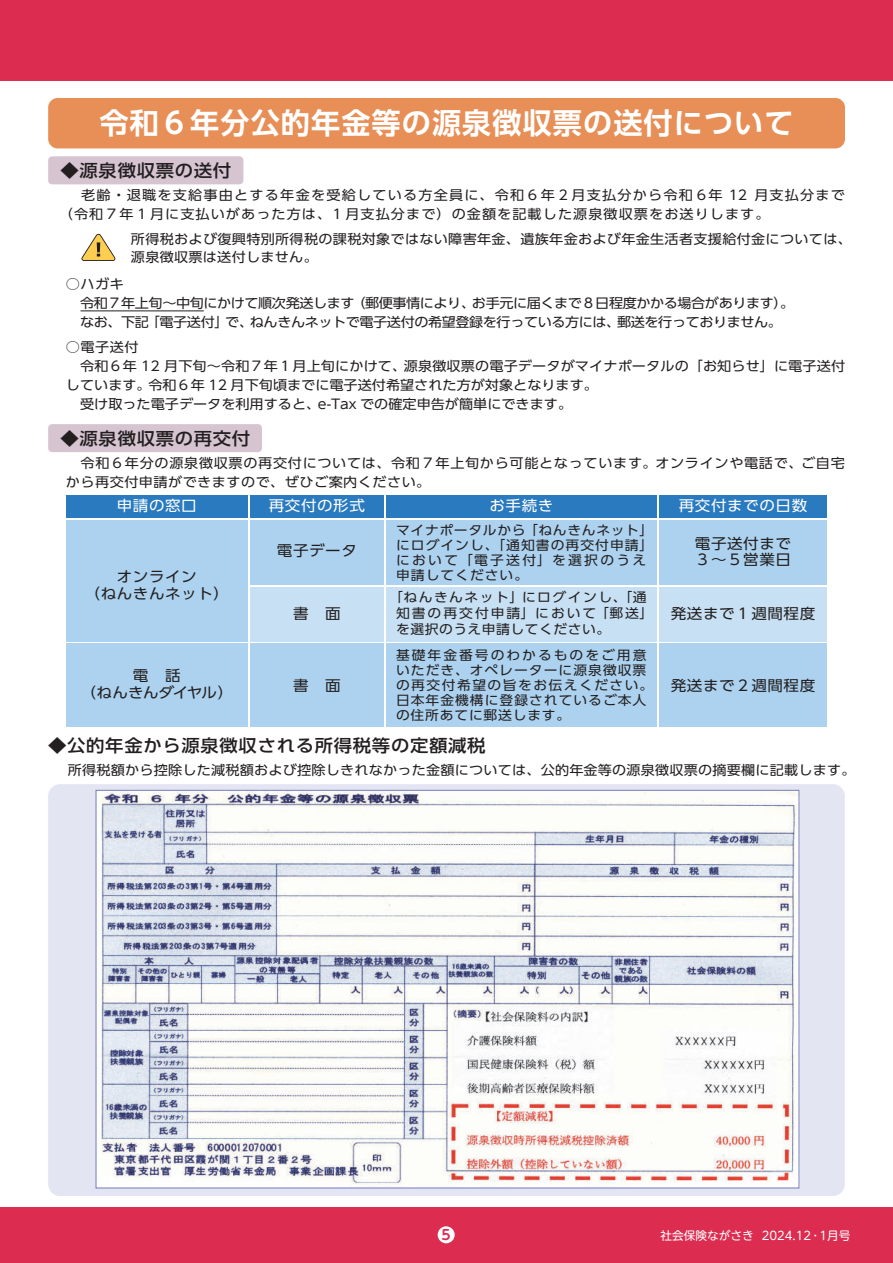
<style>
.page{position:relative;width:893px;height:1263px;background:#fff}
.page>*{position:absolute;margin:0;border:0;box-sizing:border-box;transform-origin:0 0}
.t1{font:700 29.1px "UD Shin Go Pro De";letter-spacing:.035em;color:#fff}
.t2{font:500 17.25px "UD Shin Go Pro";letter-spacing:.035em;color:#231f20;scale:1.07 1}
.t3{font:14.55px/16.6px "UD Shin Go Pro";letter-spacing:.035em;color:#231f20;scale:1.07 1}
.t4{font:14.55px "UD Shin Go Pro";letter-spacing:.035em;color:#fff;scale:1.07 1}
.t5{font:14.55px/16.6px "UD Shin Go Pro";letter-spacing:-.035em;color:#231f20;text-align:center;scale:1.07 1}
.t6{font:700 13.8px "UD Shin M Go Pro De";color:#dc2d51}
.t7{font:13.2px/18.9px "UD Shin Go Pro";letter-spacing:.015em;color:#231f20;scale:1.07 1}
.t8{font:13.2px/18.9px "UD Shin Go Pro";letter-spacing:-.03em;color:#231f20;scale:1.07 1}
.t9{font:13.2px/18.9px "UD Shin Go Pro";letter-spacing:.075em;color:#231f20;scale:1.07 1}
.t10{font:13.2px/18.9px "UD Shin Go Pro";letter-spacing:.05em;color:#231f20;scale:1.07 1}
.t11{font:12.9px/15px "UD Shin Go Pro";letter-spacing:.075em;color:#231f20;scale:1.07 1}
.t12{font:12.9px/16px "UD Shin Go Pro";letter-spacing:.105em;color:#231f20;scale:1.07 1}
.t13{font:11.7px "UD Shin M Go Pro";color:#fff}
</style>
<div class="page">
<div style="left:0;top:0;width:893px;height:81px;background:#dc2d51"></div>
<div style="left:0;top:1208px;width:893px;height:55px;background:#dc2d51"></div>
<div style="left:48px;top:784px;width:797px;height:412px;background:#e3e5f2;border-radius:12px"></div>
<div style="left:66px;top:520px;width:181px;height:121px;background:#acd2ef"></div>
<div style="left:250px;top:520px;width:133px;height:65px;background:#acd2ef"></div>
<div style="left:386px;top:520px;width:270px;height:65px;background:#acd2ef"></div>
<div style="left:659px;top:520px;width:168px;height:65px;background:#acd2ef"></div>
<div style="left:250px;top:644px;width:133px;height:83px;background:#acd2ef"></div>
<div style="left:66px;top:644px;width:181px;height:83px;background:#acd2ef"></div>
<div style="left:386px;top:644px;width:270px;height:83px;background:#acd2ef"></div>
<div style="left:659px;top:644px;width:168px;height:83px;background:#acd2ef"></div>
<div style="left:250px;top:587px;width:133px;height:54px;background:#c7e0f3"></div>
<div style="left:386px;top:587px;width:270px;height:54px;background:#c7e0f3"></div>
<div style="left:659px;top:587px;width:168px;height:54px;background:#c7e0f3"></div>
<div style="left:438px;top:1226px;width:17px;height:17px;background:#fff;border-radius:50%"></div>
<div style="left:48px;top:98px;width:797px;height:50px;background:#e78f56;border-radius:10px"></div>
<div style="left:48px;top:156px;width:195px;height:28px;background:#d6c5d1;border-radius:4px"></div>
<div style="left:48px;top:424px;width:214px;height:28px;background:#d6c5d1;border-radius:4px"></div>
<div style="left:66px;top:495px;width:181px;height:22px;background:#2a7abf"></div>
<div style="left:250px;top:495px;width:133px;height:22px;background:#2a7abf"></div>
<div style="left:386px;top:495px;width:270px;height:22px;background:#2a7abf"></div>
<div style="left:659px;top:495px;width:168px;height:22px;background:#2a7abf"></div>
<svg style="left:81px;top:234px;width:35px;height:27px"></svg>
<img style="left:98px;top:792px;width:699px;height:394px">
<hr style="left:81px;top:310px;width:123px;height:1px;background:#231f20">
<h1 class="t1" style="left:100px;top:100px;width:696px">令和６年分公的年金等の源泉徴収票の送付について</h1>
<h2 class="t2" style="left:61px;top:156px;width:161px">◆源泉徴収票の送付</h2>
<p class="t9" style="left:59px;top:185px;width:736px;text-indent:7px">　老齢・退職を支給事由とする年金を受給している方全員に、令和６年２月支払分から令和６年 12 月支払分まで（令和７年１月に支払いがあった方は、１月支払分まで）の金額を記載した源泉徴収票をお送りします。</p>
<p class="t7" style="left:131px;top:229px;width:675px">所得税および復興特別所得税の課税対象ではない障害年金、遺族年金および年金生活者支援給付金については、源泉徴収票は送付しません。</p>
<p class="t8" style="left:80px;top:274px;width:669px;text-indent:-14px">○ハガキ<br>令和７年上旬～中旬にかけて順次発送します（郵便事情により、お手元に届くまで８日程度かかる場合があります）。なお、下記 「電子送付」で、ねんきんネットで電子送付の希望登録を行っている方には、郵送を行っておりません。</p>
<p class="t7" style="left:66px;top:337px;width:730px">○電子送付<br>　令和６年 12 月下旬～令和７年１月上旬にかけて、源泉徴収票の電子データがマイナポータルの「お知らせ」に電子送付しています。令和６年 12 月下旬頃までに電子送付希望された方が対象となります。<br>　受け取った電子データを利用すると、e-Tax での確定申告が簡単にできます。</p>
<h2 class="t2" style="left:61px;top:424px;width:179px">◆源泉徴収票の再交付</h2>
<p class="t10" style="left:66px;top:453px;width:729px">　令和６年分の源泉徴収票の再交付については、令和７年上旬から可能となっています。オンラインや電話で、ご自宅から再交付申請ができますので、ぜひご案内ください。</p>
<p class="t4" style="left:117px;top:493px;width:76px">申請の窓口</p>
<p class="t4" style="left:269px;top:493px;width:91px">再交付の形式</p>
<p class="t3" style="left:277px;top:542px;width:76px">電子データ</p>
<p class="t3" style="left:85px;top:568px;width:137px;text-align:center">オンライン<br>（ねんきんネット）</p>
<p class="t3" style="left:293px;top:605px;width:46px">書　面</p>
<p class="t4" style="left:489px;top:493px;width:61px">お手続き</p>
<p class="t4" style="left:679px;top:493px;width:121px">再交付までの日数</p>
<p class="t11" style="left:396px;top:522px;width:242px">マイナポータルから 「ねんきんネット」にログインし、「通知書の再交付申請」において「電子送付」を選択のうえ申請してください。</p>
<p class="t12" style="left:396px;top:589px;width:242px;text-indent:-7px">「ねんきんネット」にログインし、「通知書の再交付申請」において 「郵送」を選択のうえ申請してください。</p>
<p class="t3" style="left:695px;top:534px;width:91px">電子送付まで<br>３～５営業日</p>
<p class="t3" style="left:671px;top:605px;width:137px">発送まで１週間程度</p>
<p class="t5" style="left:80px;top:667px;width:144px">電　話<br>（ねんきんダイヤル）</p>
<p class="t11" style="left:396px;top:647px;width:242px">基礎年金番号のわかるものをご用意いただき、オペレーターに源泉徴収票の再交付希望の旨をお伝えください。日本年金機構に登録されているご本人の住所あてに郵送します。</p>
<p class="t3" style="left:293px;top:677px;width:46px">書　面</p>
<p class="t3" style="left:671px;top:677px;width:137px">発送まで２週間程度</p>
<h2 class="t2" style="left:48px;top:732px;width:410px">◆公的年金から源泉徴収される所得税等の定額減税</h2>
<p class="t7" style="left:54px;top:760px;width:751px">　所得税額から控除した減税額および控除しきれなかった金額については、公的年金等の源泉徴収票の摘要欄に記載します。</p>
<p class="t6" style="left:442px;top:1224px;width:11px">5</p>
<p class="t13" style="left:660px;top:1226px;width:192px">社会保険ながさき 2024.12･1月号</p>
</div>
